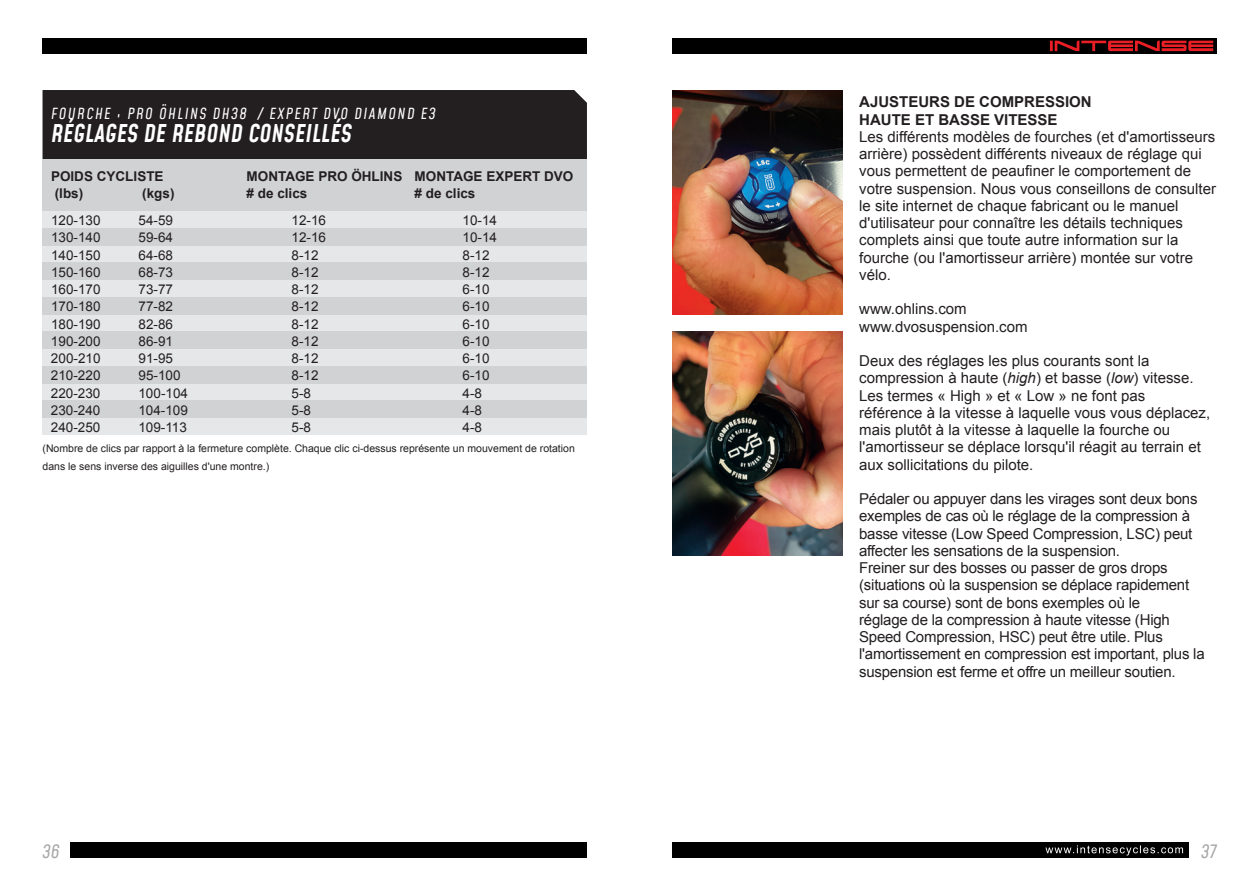
<style>
.page{position:relative;width:1259px;height:893px;background:#fff}
.page>*{position:absolute;margin:0;border:0;box-sizing:border-box;transform-origin:0 0}
.t1{font:italic 500 24px "Mohave";color:#fff}
.t2{font:italic 18px "Mohave";color:#a9a8a9}
.t3{font:15px/17.2px "Arial";color:#231f20}
.t4{font:700 15px/17.2px "Arial";color:#231f20}
.t5{font:italic 15px "Mohave";letter-spacing:.1em;color:#fff}
.t6{font:13.5px "Arial";color:#231f20}
.t7{font:700 13.5px "Arial";color:#231f20}
.t8{font:10.5px/17.2px "Arial";color:#231f20}
.s1{font-style:italic}
</style>
<div class="page">
<div style="left:70px;top:843px;width:517px;height:15px;background:#000"></div>
<div style="left:672px;top:843px;width:516px;height:15px;background:#000"></div>
<svg style="left:1045px;top:845px;width:138px;height:10px"></svg>
<div style="left:43px;top:38px;width:544px;height:15px;background:#000"></div>
<div style="left:672px;top:38px;width:544px;height:15px;background:#000"></div>
<svg style="left:1050px;top:41px;width:163px;height:10px"></svg>
<img style="left:672px;top:90px;width:170px;height:224px">
<img style="left:672px;top:332px;width:170px;height:224px">
<div style="left:43px;top:176px;width:544px;height:259px;background:#e6e7e9"></div>
<div style="left:43px;top:90px;width:544px;height:69px;background:#231f20"></div>
<div style="left:43px;top:159px;width:544px;height:52px;background:#d1d2d4"></div>
<div style="left:43px;top:228px;width:544px;height:17px;background:#d1d2d4"></div>
<div style="left:43px;top:263px;width:544px;height:17px;background:#d1d2d4"></div>
<div style="left:43px;top:297px;width:544px;height:17px;background:#d1d2d4"></div>
<div style="left:43px;top:332px;width:544px;height:17px;background:#d1d2d4"></div>
<div style="left:43px;top:366px;width:544px;height:17px;background:#d1d2d4"></div>
<div style="left:43px;top:401px;width:544px;height:17px;background:#d1d2d4"></div>
<p class="t5" style="left:51px;top:104px;width:386px">FOURCHE : PRO ÖHLINS DH38 / EXPERT DVO DIAMOND E3</p>
<h1 class="t1" style="left:51px;top:118px;width:302px">RÉGLAGES DE REBOND CONSEILLÉS</h1>
<p class="t7" style="left:51px;top:167px;width:114px">POIDS CYCLISTE</p>
<p class="t7" style="left:247px;top:167px;width:328px">MONTAGE PRO ÖHLINS MONTAGE EXPERT DVO</p>
<p class="t7" style="left:55px;top:184px;width:30px">(lbs)</p>
<p class="t7" style="left:142px;top:184px;width:34px">(kgs)</p>
<p class="t7" style="left:247px;top:184px;width:62px"># de clics</p>
<p class="t7" style="left:414px;top:184px;width:62px"># de clics</p>
<p class="t6" style="left:51px;top:211px;width:51px">120-130</p>
<p class="t6" style="left:138px;top:211px;width:36px">54-59</p>
<p class="t6" style="left:291px;top:211px;width:36px">12-16</p>
<p class="t6" style="left:462px;top:211px;width:36px">10-14</p>
<p class="t6" style="left:51px;top:229px;width:51px">130-140</p>
<p class="t6" style="left:138px;top:229px;width:36px">59-64</p>
<p class="t6" style="left:291px;top:229px;width:36px">12-16</p>
<p class="t6" style="left:462px;top:229px;width:36px">10-14</p>
<p class="t6" style="left:51px;top:246px;width:51px">140-150</p>
<p class="t6" style="left:138px;top:246px;width:36px">64-68</p>
<p class="t6" style="left:291px;top:246px;width:29px">8-12</p>
<p class="t6" style="left:462px;top:246px;width:29px">8-12</p>
<p class="t6" style="left:51px;top:263px;width:51px">150-160</p>
<p class="t6" style="left:138px;top:263px;width:36px">68-73</p>
<p class="t6" style="left:291px;top:263px;width:29px">8-12</p>
<p class="t6" style="left:462px;top:263px;width:29px">8-12</p>
<p class="t6" style="left:51px;top:280px;width:51px">160-170</p>
<p class="t6" style="left:138px;top:280px;width:36px">73-77</p>
<p class="t6" style="left:291px;top:280px;width:29px">8-12</p>
<p class="t6" style="left:462px;top:280px;width:29px">6-10</p>
<p class="t6" style="left:51px;top:298px;width:51px">170-180</p>
<p class="t6" style="left:138px;top:298px;width:36px">77-82</p>
<p class="t6" style="left:291px;top:298px;width:29px">8-12</p>
<p class="t6" style="left:462px;top:298px;width:29px">6-10</p>
<p class="t6" style="left:51px;top:315px;width:51px">180-190</p>
<p class="t6" style="left:138px;top:315px;width:36px">82-86</p>
<p class="t6" style="left:291px;top:315px;width:29px">8-12</p>
<p class="t6" style="left:462px;top:315px;width:29px">6-10</p>
<p class="t6" style="left:51px;top:332px;width:51px">190-200</p>
<p class="t6" style="left:138px;top:332px;width:36px">86-91</p>
<p class="t6" style="left:291px;top:332px;width:29px">8-12</p>
<p class="t6" style="left:462px;top:332px;width:29px">6-10</p>
<p class="t6" style="left:51px;top:349px;width:51px">200-210</p>
<p class="t6" style="left:138px;top:349px;width:36px">91-95</p>
<p class="t6" style="left:291px;top:349px;width:29px">8-12</p>
<p class="t6" style="left:462px;top:349px;width:29px">6-10</p>
<p class="t6" style="left:51px;top:367px;width:51px">210-220</p>
<p class="t6" style="left:138px;top:367px;width:44px">95-100</p>
<p class="t6" style="left:291px;top:367px;width:29px">8-12</p>
<p class="t6" style="left:462px;top:367px;width:29px">6-10</p>
<p class="t6" style="left:51px;top:384px;width:51px">220-230</p>
<p class="t6" style="left:138px;top:384px;width:51px">100-104</p>
<p class="t6" style="left:291px;top:384px;width:21px">5-8</p>
<p class="t6" style="left:462px;top:384px;width:21px">4-8</p>
<p class="t6" style="left:51px;top:401px;width:51px">230-240</p>
<p class="t6" style="left:138px;top:401px;width:51px">104-109</p>
<p class="t6" style="left:291px;top:401px;width:21px">5-8</p>
<p class="t6" style="left:462px;top:401px;width:21px">4-8</p>
<p class="t6" style="left:51px;top:418px;width:51px">240-250</p>
<p class="t6" style="left:138px;top:418px;width:50px">109-113</p>
<p class="t6" style="left:291px;top:418px;width:21px">5-8</p>
<p class="t6" style="left:462px;top:418px;width:21px">4-8</p>
<p class="t8" style="left:43px;top:440px;width:534px">(Nombre de clics par rapport à la fermeture complète. Chaque clic ci-dessus représente un mouvement de rotation dans le sens inverse des aiguilles d'une montre.)</p>
<p class="t4" style="left:859px;top:94px;width:234px">AJUSTEURS DE COMPRESSION<br>HAUTE ET BASSE VITESSE</p>
<p class="t3" style="left:859px;top:128px;width:358px">Les différents modèles de fourches (et d'amortisseurs arrière) possèdent différents niveaux de réglage qui vous permettent de peaufiner le comportement de votre suspension. Nous vous conseillons de consulter le site internet de chaque fabricant ou le manuel d'utilisateur pour connaître les détails techniques complets ainsi que toute autre information sur la fourche (ou l'amortisseur arrière) montée sur votre vélo.</p>
<p class="t3" style="left:859px;top:301px;width:170px">www.ohlins.com www.dvosuspension.com</p>
<p class="t3" style="left:859px;top:352px;width:352px">Deux des réglages les plus courants sont la compression à haute (<span class="s1">high</span>) et basse (<span class="s1">low</span>) vitesse.<br>Les termes « High » et « Low » ne font pas référence à la vitesse à laquelle vous vous déplacez, mais plutôt à la vitesse à laquelle la fourche ou l'amortisseur se déplace lorsqu'il réagit au terrain et aux sollicitations du pilote.</p>
<p class="t3" style="left:859px;top:490px;width:347px">Pédaler ou appuyer dans les virages sont deux bons exemples de cas où le réglage de la compression à basse vitesse (Low Speed Compression, LSC) peut affecter les sensations de la suspension.<br>Freiner sur des bosses ou passer de gros drops (situations où la suspension se déplace rapidement sur sa course) sont de bons exemples où le<br>réglage de la compression à haute vitesse (High Speed Compression, HSC) peut être utile. Plus l'amortissement en compression est important, plus la suspension est ferme et offre un meilleur soutien.</p>
<p class="t2" style="left:43px;top:840px;width:19px">36</p>
<p class="t2" style="left:1201px;top:840px;width:17px">37</p>
</div>
